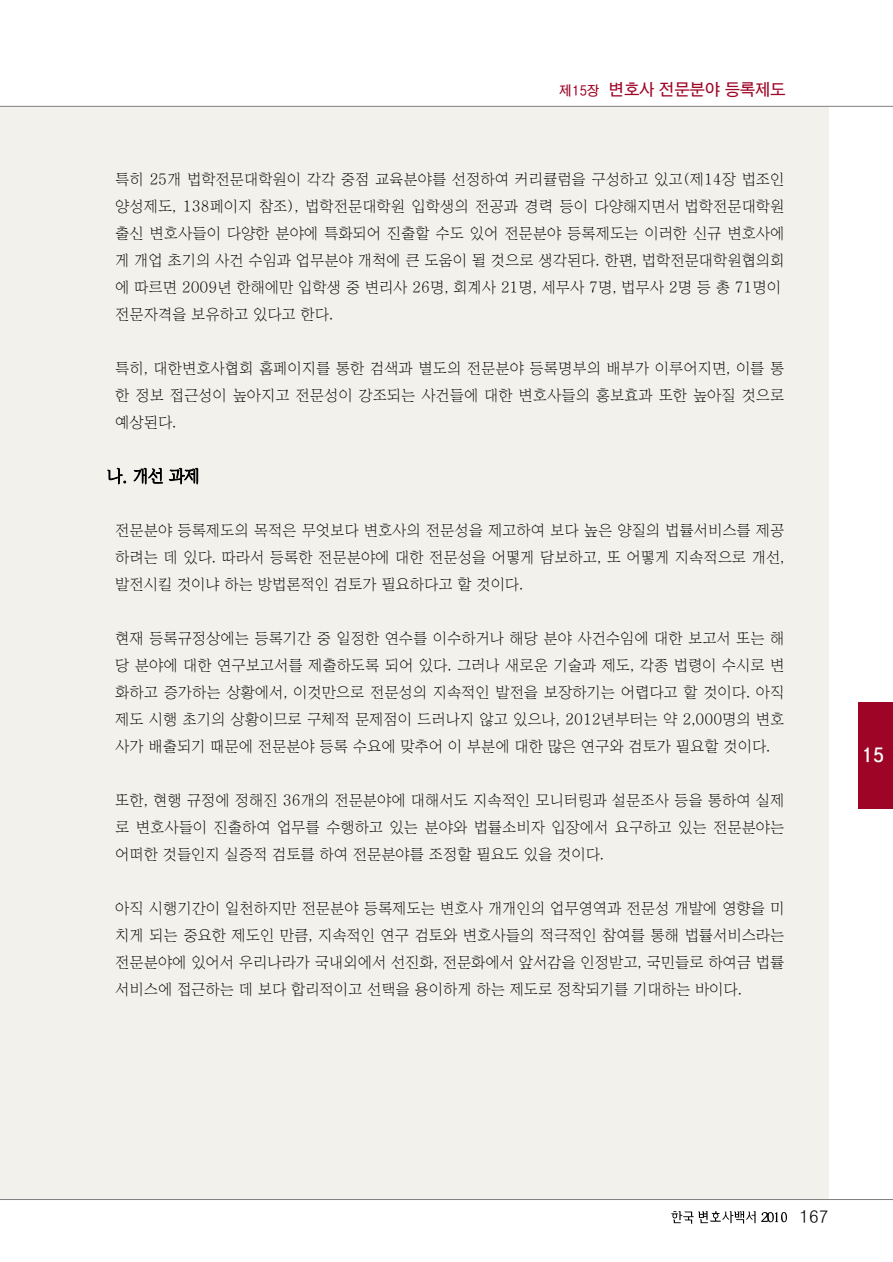
<style>
.page{position:relative;width:893px;height:1262px;background:#fff}
.page>*{position:absolute;margin:0;border:0;box-sizing:border-box;transform-origin:0 0}
.t1{font:700 18px "HY Te Go Thic";color:#fff}
.t2{font:700 16.5px "HY Go Thic";letter-spacing:-.03em;color:#9d0425;scale:.95 1}
.t3{font:16.5px "Y Sin";color:#000;scale:.95 1}
.t4{font:500 16.5px "HY Go Thic";color:#000}
.t5{font:15px/27px "Y Sin";color:#000;text-align:justify;scale:.95 1}
.s1{font-size:13.5px}
.s2{font-family:"HY Sin Myeong Jo";font-weight:500}
</style>
<div class="page">
<div style="left:0;top:106px;width:828px;height:1093px;background:#f2f1ec"></div>
<img style="left:671px;top:1211px;width:23px;height:13px">
<img style="left:698px;top:1211px;width:58px;height:13px">
<img style="left:761px;top:1212px;width:5px;height:10px">
<img style="left:766px;top:1212px;width:6px;height:11px">
<img style="left:772px;top:1212px;width:15px;height:11px">
<div style="left:858px;top:702px;width:34px;height:106px;background:#9d0425"></div>
<hr style="left:0;top:1199px;width:892px;height:1px;background:#808080">
<hr style="left:0;top:106px;width:892px;height:1px;background:#808080">
<p class="t2" style="left:559px;top:82px;width:240px"><span class="s1">제15장</span> 변호사 전문분야 등록제도</p>
<p class="t5" style="left:115px;top:167px;width:706px;text-align:left">특히 <span class="s2">25</span>개 법학전문대학원이 각각 중점 교육분야를 선정하여 커리큘럼을 구성하고 있고<span class="s2">(</span>제<span class="s2">14</span>장 법조인 양성제도<span class="s2">, 138</span>페이지 참조<span class="s2">),</span> 법학전문대학원 입학생의 전공과 경력 등이 다양해지면서 법학전문대학원 출신 변호사들이 다양한 분야에 특화되어 진출할 수도 있어 전문분야 등록제도는 이러한 신규 변호사에 게 개업 초기의 사건 수임과 업무분야 개척에 큰 도움이 될 것으로 생각된다<span class="s2">.</span> 한편<span class="s2">,</span> 법학전문대학원협의회 에 따르면 <span class="s2">2009</span>년 한해에만 입학생 중 변리사 <span class="s2">26</span>명<span class="s2">,</span> 회계사 <span class="s2">21</span>명<span class="s2">,</span> 세무사 <span class="s2">7</span>명<span class="s2">,</span> 법무사 <span class="s2">2</span>명 등 총 <span class="s2">71</span>명이 전문자격을 보유하고 있다고 한다<span class="s2">.</span></p>
<p class="t5" style="left:115px;top:356px;width:706px">특히<span class="s2">,</span> 대한변호사협회 홈페이지를 통한 검색과 별도의 전문분야 등록명부의 배부가 이루어지면<span class="s2">,</span> 이를 통 한 정보 접근성이 높아지고 전문성이 강조되는 사건들에 대한 변호사들의 홍보효과 또한 높아질 것으로 예상된다<span class="s2">.</span></p>
<p class="t3" style="left:107px;top:468px;width:99px">나. 개선 과제</p>
<p class="t5" style="left:115px;top:518px;width:706px">전문분야 등록제도의 목적은 무엇보다 변호사의 전문성을 제고하여 보다 높은 양질의 법률서비스를 제공 하려는 데 있다<span class="s2">.</span> 따라서 등록한 전문분야에 대한 전문성을 어떻게 담보하고<span class="s2">,</span> 또 어떻게 지속적으로 개선<span class="s2">, </span>발전시킬 것이냐 하는 방법론적인 검토가 필요하다고 할 것이다<span class="s2">.</span></p>
<p class="t5" style="left:115px;top:626px;width:706px">현재 등록규정상에는 등록기간 중 일정한 연수를 이수하거나 해당 분야 사건수임에 대한 보고서 또는 해 당 분야에 대한 연구보고서를 제출하도록 되어 있다<span class="s2">.</span> 그러나 새로운 기술과 제도<span class="s2">,</span> 각종 법령이 수시로 변 화하고 증가하는 상황에서<span class="s2">,</span> 이것만으로 전문성의 지속적인 발전을 보장하기는 어렵다고 할 것이다<span class="s2">.</span> 아직 제도 시행 초기의 상황이므로 구체적 문제점이 드러나지 않고 있으나<span class="s2">, 2012</span>년부터는 약 <span class="s2">2,000</span>명의 변호 사가 배출되기 때문에 전문분야 등록 수요에 맞추어 이 부분에 대한 많은 연구와 검토가 필요할 것이다<span class="s2">.</span></p>
<p class="t5" style="left:115px;top:788px;width:706px">또한<span class="s2">,</span> 현행 규정에 정해진 <span class="s2">36</span>개의 전문분야에 대해서도 지속적인 모니터링과 설문조사 등을 통하여 실제 로 변호사들이 진출하여 업무를 수행하고 있는 분야와 법률소비자 입장에서 요구하고 있는 전문분야는 어떠한 것들인지 실증적 검토를 하여 전문분야를 조정할 필요도 있을 것이다<span class="s2">.</span></p>
<p class="t5" style="left:115px;top:896px;width:706px">아직 시행기간이 일천하지만 전문분야 등록제도는 변호사 개개인의 업무영역과 전문성 개발에 영향을 미 치게 되는 중요한 제도인 만큼<span class="s2">,</span> 지속적인 연구 검토와 변호사들의 적극적인 참여를 통해 법률서비스라는 전문분야에 있어서 우리나라가 국내외에서 선진화<span class="s2">,</span> 전문화에서 앞서감을 인정받고<span class="s2">,</span> 국민들로 하여금 법률 서비스에 접근하는 데 보다 합리적이고 선택을 용이하게 하는 제도로 정착되기를 기대하는 바이다<span class="s2">.</span></p>
<p class="t1" style="left:861px;top:747px;width:24px">15</p>
<p class="t4" style="left:799px;top:1209px;width:30px">167</p>
</div>
